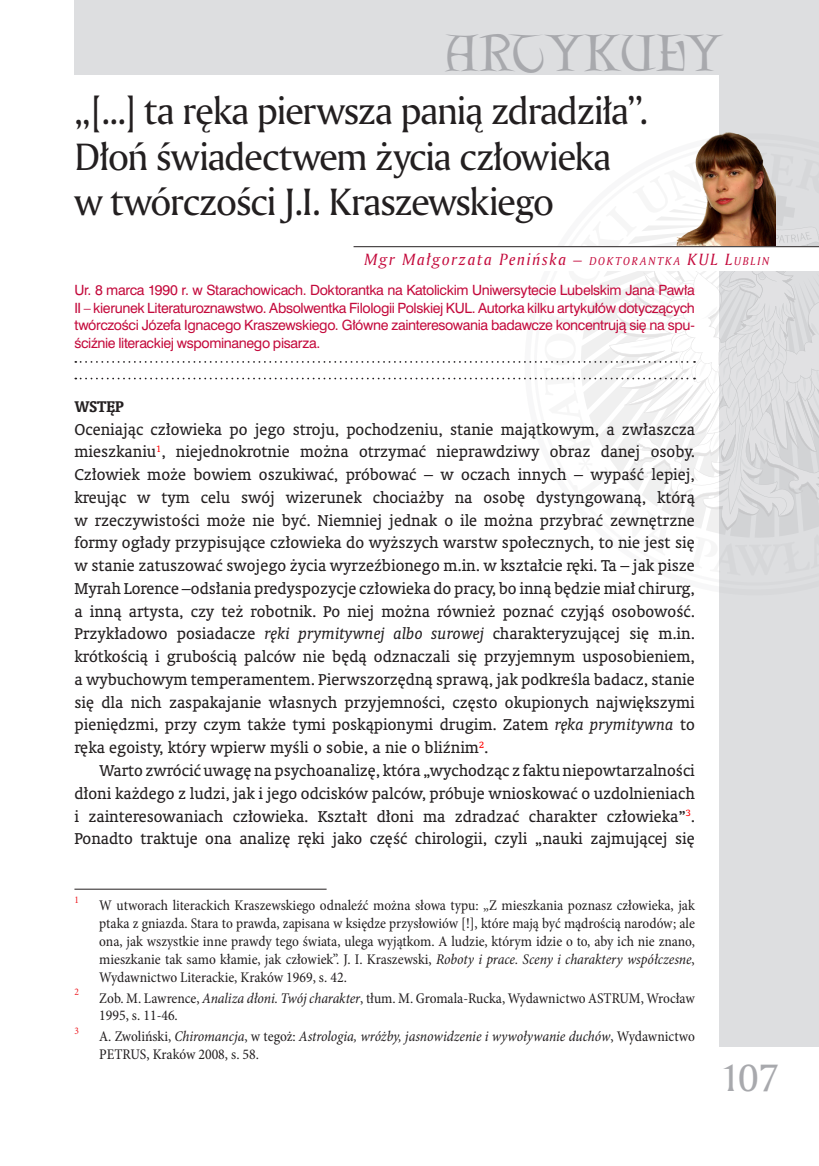
<style>
.page{position:relative;width:819px;height:1166px;background:#fff}
.page>*{position:absolute;margin:0;border:0;box-sizing:border-box;transform-origin:0 0}
.t1{font:46.55px "Lettergical PL";letter-spacing:-.005em;color:#a8a9ad}
.art-TYTUŁ{font:36.75px/45.5px "Amerigo PL";letter-spacing:-.045em;color:#231f20}
.pagina-strony{font:36.75px "Amerigo PL";color:#a8a9ad}
.Normalny_PK{font:15.75px/22.8px "Oranda PL";color:#231f20;text-align:justify}
.art-autor_do_prawej{font:italic 15.75px "Amerigo PL";letter-spacing:.095em;color:#c40a3c}
.Normalny_PK-2{font:700 15.75px "Oranda PL";color:#231f20}
.przypisy_PK{font:condensed 14.88px/17.8px "Minion Pro";color:#231f20;text-align:justify}
.przypisy_PK-2{font:italic condensed 14.88px/17.8px "Minion Pro";letter-spacing:-.005em;color:#231f20}
.art-autor-opis{font:13.12px/17.5px "Swis 721 PL";letter-spacing:-.025em;color:#c40a3c;text-align:justify}
.przypisy_PK-3{font:condensed 10.15px "Minion Pro";color:#ee1d23}
.s1{font-style:inherit}
.s2{font-size:11.03px}
.s3{font-style:italic}
.s4{font-style:normal}
</style>
<div class="page">
<div style="left:719px;top:0;width:100px;height:1047px;background:#dddee0"></div>
<div style="left:74px;top:0;width:745px;height:74px;background:#dddee0"></div>
<hr style="left:74px;top:889px;width:252px;height:1px;background:#231f20">
<svg style="left:75px;top:191px;width:744px;height:346px"></svg>
<img style="left:676px;top:132px;width:99px;height:114px">
<div style="left:0;top:246px;width:819px;height:25px;background:#fff"></div>
<hr style="left:353px;top:246px;width:466px;height:1px;background:#231f20">
<h1 class="t1" style="left:445px;top:25px;width:279px">ARTYKUŁY</h1>
<p class="art-TYTUŁ" style="left:74px;top:87px;width:575px">„[...] ta ręka pierwsza panią zdradziła”.</p>
<p class="art-TYTUŁ" style="left:74px;top:133px;width:538px">Dłoń świadectwem życia człowieka w twórczości J.I. Kraszewskiego</p>
<p class="art-autor_do_prawej" style="left:364px;top:249px;width:406px">Mgr Małgorzata Penińska <span class="s1">–</span> <span class="s2">DOKTORANTKA</span> <span class="s1">KUL L</span><span class="s2">UBLIN</span></p>
<p class="art-autor-opis" style="left:74px;top:281px;width:622px">Ur. 8 marca 1990 r. w Starachowicach. Doktorantka na Katolickim Uniwersytecie Lubelskim Jana Pawła II – kierunek Literaturoznawstwo. Absolwentka Filologii Polskiej KUL. Autorka kilku artykułów dotyczących twórczości Józefa Ignacego Kraszewskiego. Główne zainteresowania badawcze koncentrują się na spu&shy;ściźnie literackiej wspominanego pisarza.</p>
<p class="Normalny_PK-2" style="left:74px;top:396px;width:51px">WSTĘP</p>
<p class="Normalny_PK" style="left:74px;top:417px;width:622px">Oceniając człowieka po jego stroju, pochodzeniu, stanie majątkowym, a zwłaszcza mieszkaniu<sup>1</sup>, niejednokrotnie można otrzymać nieprawdziwy obraz danej osoby.<br>Człowiek może bowiem oszukiwać, próbować – w oczach innych – wypaść lepiej, kreując w tym celu swój wizerunek chociażby na osobę dystyngowaną, którą w rzeczywistości może nie być. Niemniej jednak o ile można przybrać zewnętrzne formy ogłady przypisujące człowieka do wyższych warstw społecznych, to nie jest się w stanie zatuszować swojego życia wyrzeźbionego m.in. w kształcie ręki. Ta – jak pisze Myrah Lorence –odsłania predyspozycje człowieka do pracy, bo inną będzie miał chirurg, a inną artysta, czy też robotnik. Po niej można również poznać czyjąś osobowość.<br>Przykładowo posiadacze <span class="s3">ręki prymitywnej albo surowej</span> charakteryzującej się m.in. krótkością i grubością palców nie będą odznaczali się przyjemnym usposobieniem, a wybuchowym temperamentem. Pierwszorzędną sprawą, jak podkreśla badacz, stanie się dla nich zaspakajanie własnych przyjemności, często okupionych największymi pieniędzmi, przy czym także tymi poskąpionymi drugim. Zatem <span class="s3">ręka prymitywna</span> to ręka egoisty, który wpierw myśli o sobie, a nie o bliźnim<sup>2</sup>.</p>
<p class="Normalny_PK" style="left:74px;top:759px;width:622px;text-indent:25px">Warto zwrócić uwagę na psychoanalizę, która „wychodząc z faktu niepowtarzalności dłoni każdego z ludzi, jak i jego odcisków palców, próbuje wnioskować o uzdolnieniach i zainteresowaniach człowieka. Kształt dłoni ma zdradzać charakter człowieka”<sup>3</sup>.<br>Ponadto traktuje ona analizę ręki jako część chirologii, czyli „nauki zajmującej się</p>
<p class="przypisy_PK-3" style="left:74px;top:893px;width:6px">1</p>
<p class="przypisy_PK" style="left:99px;top:897px;width:597px">W utworach literackich Kraszewskiego odnaleźć można słowa typu: „Z mieszkania poznasz człowieka, jak ptaka z gniazda. Stara to prawda, zapisana w księdze przysłowiów [!], które mają być mądrością narodów; ale ona, jak wszystkie inne prawdy tego świata, ulega wyjątkom. A ludzie, którym idzie o to, aby ich nie znano, mieszkanie tak samo kłamie, jak człowiek”. J. I. Kraszewski, <span class="s3">Roboty i prace. Sceny i charaktery współczesne</span>, Wydawnictwo Literackie, Kraków 1969, s. 42.</p>
<p class="przypisy_PK-3" style="left:74px;top:985px;width:6px">2</p>
<p class="przypisy_PK" style="left:99px;top:989px;width:597px">Zob. M. Lawrence, <span class="s3">Analiza dłoni. Twój charakter</span>, tłum. M. Gromala-Rucka, Wydawnictwo ASTRUM, Wrocław<br>1995, s. 11-46.</p>
<p class="przypisy_PK-3" style="left:74px;top:1024px;width:6px">3</p>
<p class="przypisy_PK-2" style="left:99px;top:1028px;width:597px"><span class="s4">A. Zwoliński,</span> Chiromancja<span class="s4">, w tegoż:</span> Astrologia, wróżby, jasnowidzenie i wywoływanie duchów<span class="s4">, Wydawnictwo<br>PETRUS, Kraków 2008, s. 58.</span></p>
<p class="pagina-strony" style="left:719px;top:1053px;width:61px">107</p>
</div>
